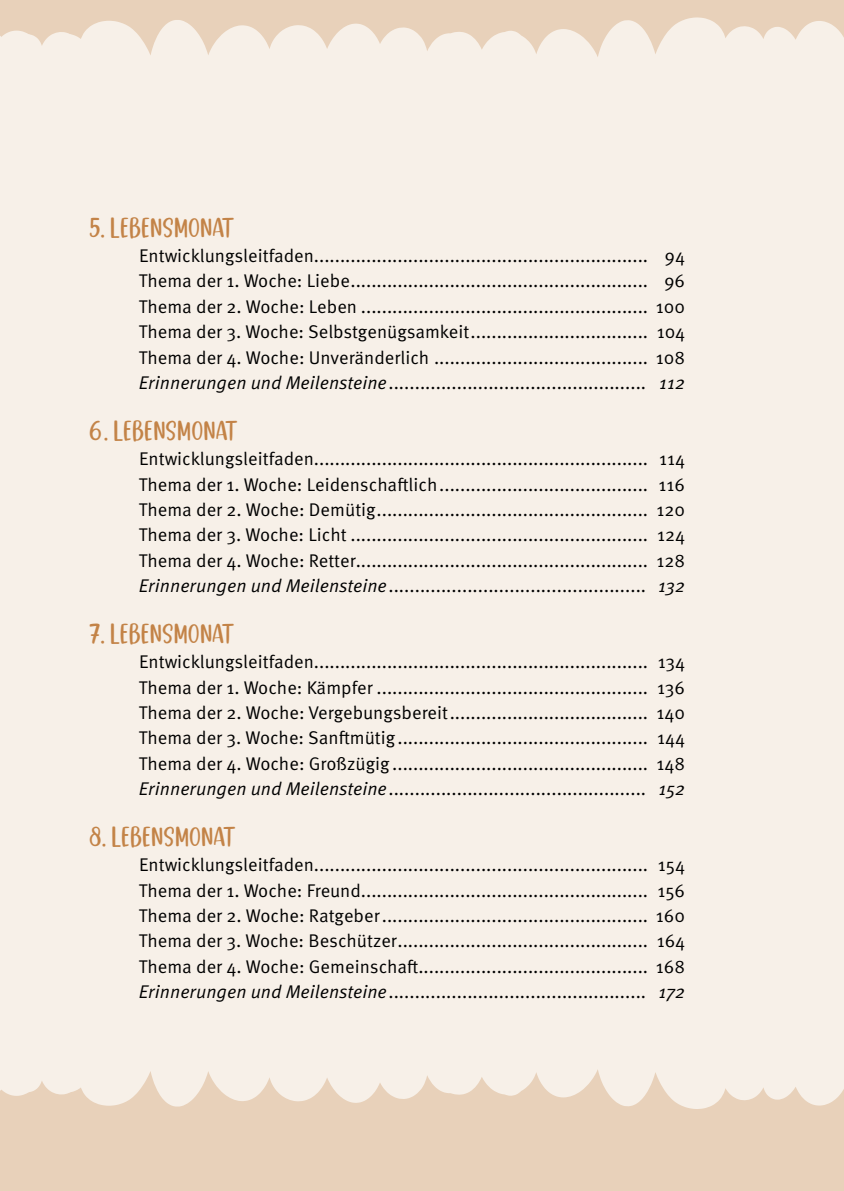
<style>
.page{position:relative;width:844px;height:1191px;background:#fff}
.page>*{position:absolute;margin:0;border:0;box-sizing:border-box;transform-origin:0 0}
.t1{font:21px "Good Selection Capitals";letter-spacing:.04em;color:#c38347}
.t2{font:18.38px/25.4px "Meta Pro Norm";color:#000;text-align:justify}
.t3{font:18.38px "Meta Pro Norm Ita";color:#000}
</style>
<div class="page">
<div style="left:0;top:1067px;width:843px;height:124px;background:#e8d1ba"></div>
<div style="left:0;top:655px;width:843px;height:454px;background:#f7f0e8"></div>
<div style="left:0;top:0;width:843px;height:60px;background:#e8d1ba"></div>
<div style="left:0;top:17px;width:843px;height:638px;background:#f7f0e8"></div>
<p class="t1" style="left:89px;top:212px;width:146px">5. LEBENSMONAT</p>
<p class="t2" style="left:139px;top:242px;width:547px">Entwicklungsleitfaden................................................................ 94<br>Thema der 1. Woche: Liebe......................................................... 96<br>Thema der 2. Woche: Leben ....................................................... 100<br>Thema der 3. Woche: Selbstgenügsamkeit.................................. 104<br>Thema der 4. Woche: Unveränderlich ......................................... 108</p>
<p class="t3" style="left:139px;top:369px;width:547px">Erinnerungen und Meilensteine................................................. 112</p>
<p class="t1" style="left:89px;top:415px;width:149px">6. LEBENSMONAT</p>
<p class="t2" style="left:139px;top:445px;width:547px">Entwicklungsleitfaden................................................................ 114<br>Thema der 1. Woche: Leidenschaftlich........................................ 116<br>Thema der 2. Woche: Demütig.................................................... 120<br>Thema der 3. Woche: Licht ......................................................... 124<br>Thema der 4. Woche: Retter........................................................ 128</p>
<p class="t3" style="left:139px;top:572px;width:547px">Erinnerungen und Meilensteine................................................. 132</p>
<p class="t1" style="left:89px;top:618px;width:146px">7. LEBENSMONAT</p>
<p class="t2" style="left:139px;top:648px;width:547px">Entwicklungsleitfaden................................................................ 134<br>Thema der 1. Woche: Kämpfer .................................................... 136<br>Thema der 2. Woche: Vergebungsbereit...................................... 140<br>Thema der 3. Woche: Sanftmütig................................................ 144<br>Thema der 4. Woche: Großzügig ................................................. 148</p>
<p class="t3" style="left:139px;top:775px;width:547px">Erinnerungen und Meilensteine................................................. 152</p>
<p class="t1" style="left:89px;top:821px;width:147px">8. LEBENSMONAT</p>
<p class="t2" style="left:139px;top:851px;width:547px">Entwicklungsleitfaden................................................................ 154<br>Thema der 1. Woche: Freund....................................................... 156<br>Thema der 2. Woche: Ratgeber................................................... 160<br>Thema der 3. Woche: Beschützer................................................ 164<br>Thema der 4. Woche: Gemeinschaft............................................ 168</p>
<p class="t3" style="left:139px;top:978px;width:547px">Erinnerungen und Meilensteine................................................. 172</p>
</div>
